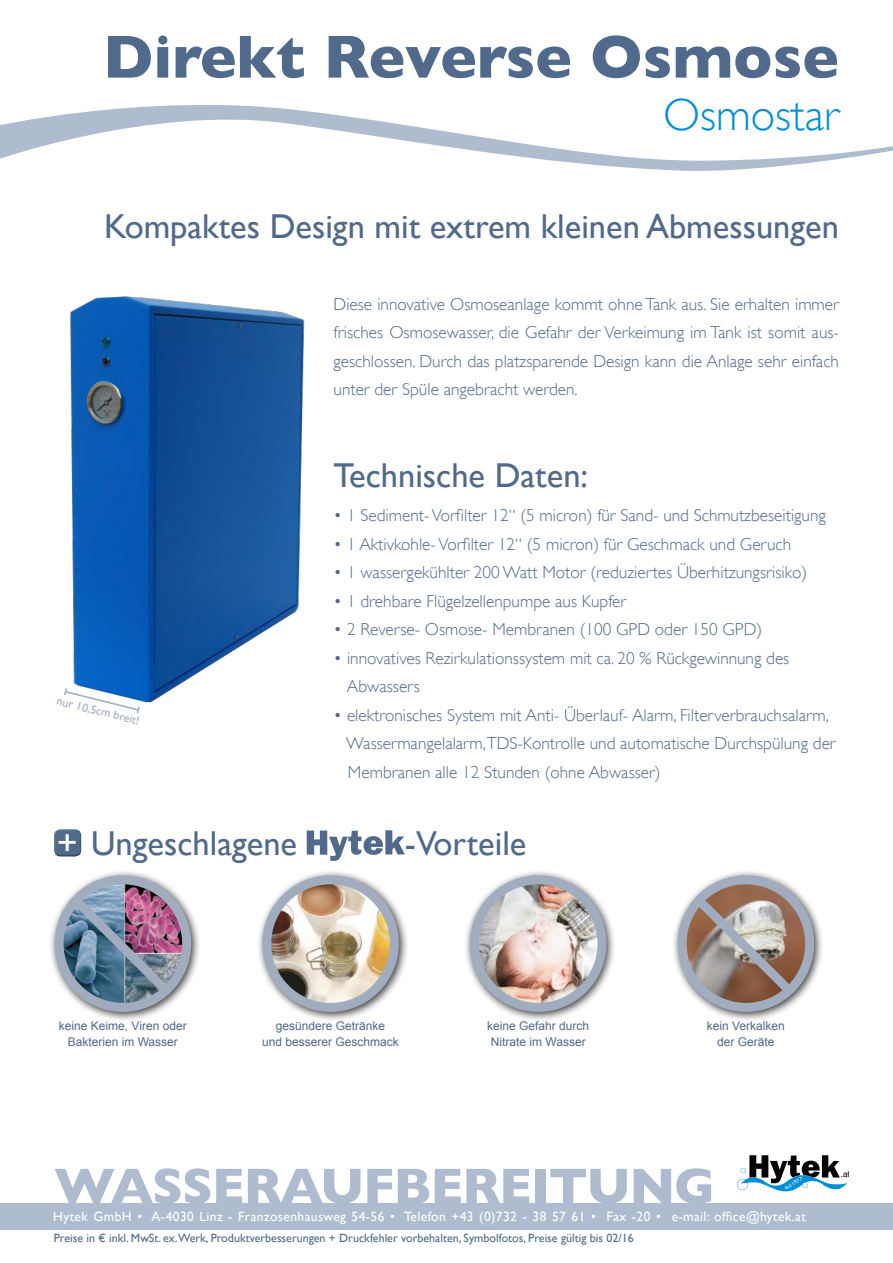
<style>
.page{position:relative;width:893px;height:1263px;background:#fff}
.page>*{position:absolute;margin:0;border:0;box-sizing:border-box;transform-origin:0 0}
.t1{font:700 61.5px "Gill Sans";color:#51698a}
.t2{font:700 51px "Gill Sans";letter-spacing:-.025em;color:#afbccf}
.t3{font:300 45px "Gill Sans";color:#008fd5}
.t4{font:34.5px "Gill Sans";color:#51698a}
.t5{font:300 17.25px/28.5px "Gill Sans";color:#51698a}
.t6{font:13.5px "Gill Sans";letter-spacing:.03em;color:#fff}
.t7{font:12px/16.5px "Arial";color:#51698a;text-align:center}
.t8{font:12px "Gill Sans";color:#51698a}
.t9{font:12px "Gill Sans";color:#a1adbe}
.t10{font:8.4px "Helvetica Neue";color:#000}
.s1{font-size:36px;color:#fff}
</style>
<div class="page">
<div style="left:0;top:1203px;width:893px;height:27px;background:#afbccf"></div>
<svg style="left:0;top:105px;width:893px;height:66px"></svg>
<img style="left:70px;top:296px;width:235px;height:407px">
<div style="left:48px;top:869px;width:153px;height:153px;background:#000;opacity:.75"></div>
<img style="left:59px;top:881px;width:128px;height:123px">
<div style="left:55px;top:875px;width:136px;height:137px;border:9px solid #a1adbe;border-radius:50%"></div>
<img style="left:64px;top:888px;width:115px;height:115px">
<div style="left:671px;top:869px;width:153px;height:153px;background:#000;opacity:.75"></div>
<img style="left:682px;top:880px;width:128px;height:126px">
<div style="left:678px;top:875px;width:136px;height:137px;border:9px solid #a1adbe;border-radius:50%"></div>
<svg style="left:687px;top:888px;width:115px;height:115px;background:#a19088"></svg>
<div style="left:256px;top:869px;width:153px;height:153px;background:#000;opacity:.75"></div>
<img style="left:267px;top:882px;width:127px;height:124px">
<div style="left:262px;top:875px;width:137px;height:137px;border:9px solid #a1adbe;border-radius:50%"></div>
<div style="left:464px;top:869px;width:152px;height:153px;background:#000;opacity:.75"></div>
<img style="left:474px;top:880px;width:128px;height:124px">
<div style="left:470px;top:875px;width:136px;height:137px;border:9px solid #a1adbe;border-radius:50%"></div>
<div style="left:51px;top:829px;width:30px;height:25px;background:#fff;opacity:.75"></div>
<div style="left:53px;top:831px;width:28px;height:28px;background:#000;opacity:.75"></div>
<svg style="left:307px;top:830px;width:98px;height:31px"></svg>
<svg style="left:64px;top:687px;width:77px;height:27px"></svg>
<svg style="left:737px;top:1155px;width:110px;height:36px"></svg>
<h1 class="t1" style="left:103px;top:21px;width:738px">Direkt Reverse Osmose</h1>
<h3 class="t3" style="left:663px;top:89px;width:177px">Osmostar</h3>
<h3 class="t4" style="left:104px;top:206px;width:736px">Kompaktes Design mit extrem kleinen Abmessungen</h3>
<p class="t9" style="left:59px;top:693px;width:86px;rotate:14deg">nur 10,5cm breit!</p>
<p class="t5" style="left:334px;top:290px;width:507px;text-align:justify">Diese innovative Osmoseanlage kommt ohne Tank aus. Sie erhalten immer frisches Osmosewasser, die Gefahr der Verkeimung im Tank ist somit aus&shy;geschlossen. Durch das platzsparende Design kann die Anlage sehr einfach unter der Spüle angebracht werden.</p>
<h3 class="t4" style="left:334px;top:455px;width:256px">Technische Daten:</h3>
<p class="t5" style="left:334px;top:501px;width:494px">• 1 Sediment- Vorfilter 12“ (5 micron) für Sand- und Schmutzbeseitigung</p>
<p class="t5" style="left:334px;top:530px;width:459px">• 1 Aktivkohle- Vorfilter 12“ (5 micron) für Geschmack und Geruch</p>
<p class="t5" style="left:334px;top:558px;width:475px">• 1 wassergekühlter 200 Watt Motor (reduziertes Überhitzungsrisiko)</p>
<p class="t5" style="left:334px;top:587px;width:294px">• 1 drehbare Flügelzellenpumpe aus Kupfer</p>
<p class="t5" style="left:334px;top:615px;width:430px">• 2 Reverse- Osmose- Membranen (100 GPD oder 150 GPD)</p>
<p class="t5" style="left:347px;top:644px;width:444px;text-indent:-13px">• innovatives Rezirkulationssystem mit ca. 20 % Rückgewinnung des<br>Abwassers</p>
<p class="t5" style="left:346px;top:701px;width:491px;text-indent:-13px">• elektronisches System mit Anti- Überlauf- Alarm, Filterverbrauchsalarm,<br>Wassermangelalarm,TDS-Kontrolle und automatische Durchspülung der<br>Membranen alle 12 Stunden (ohne Abwasser)</p>
<h3 class="t4" style="left:57px;top:823px;width:242px"><span class="s1">+</span> Ungeschlagene</h3>
<h3 class="t4" style="left:405px;top:823px;width:123px">-Vorteile</h3>
<p class="t7" style="left:262px;top:1017px;width:138px">gesündere Getränke<br>und besserer Geschmack</p>
<p class="t7" style="left:487px;top:1017px;width:104px;text-align:left">keine Gefahr durch<br>Nitrate im Wasser</p>
<p class="t7" style="left:59px;top:1017px;width:129px">keine Keime, Viren oder<br>Bakterien im Wasser</p>
<p class="t7" style="left:707px;top:1017px;width:80px">kein Verkalken der Geräte</p>
<h2 class="t2" style="left:54px;top:1156px;width:662px">WASSERAUFBEREITUNG</h2>
<p class="t8" style="left:54px;top:1231px;width:581px">Preise in € inkl. MwSt. ex.Werk, Produktverbesserungen + Druckfehler vorbehalten, Symbolfotos, Preise gültig bis 02/16</p>
<p class="t6" style="left:53px;top:1209px;width:754px">Hytek GmbH • A-4030 Linz - Franzosenhausweg 54-56 • Telefon +43 (0)732 - 38 57 61 • Fax -20 • e-mail: office@hytek.at</p>
<p class="t10" style="left:841px;top:1169px;width:11px">.at</p>
</div>
